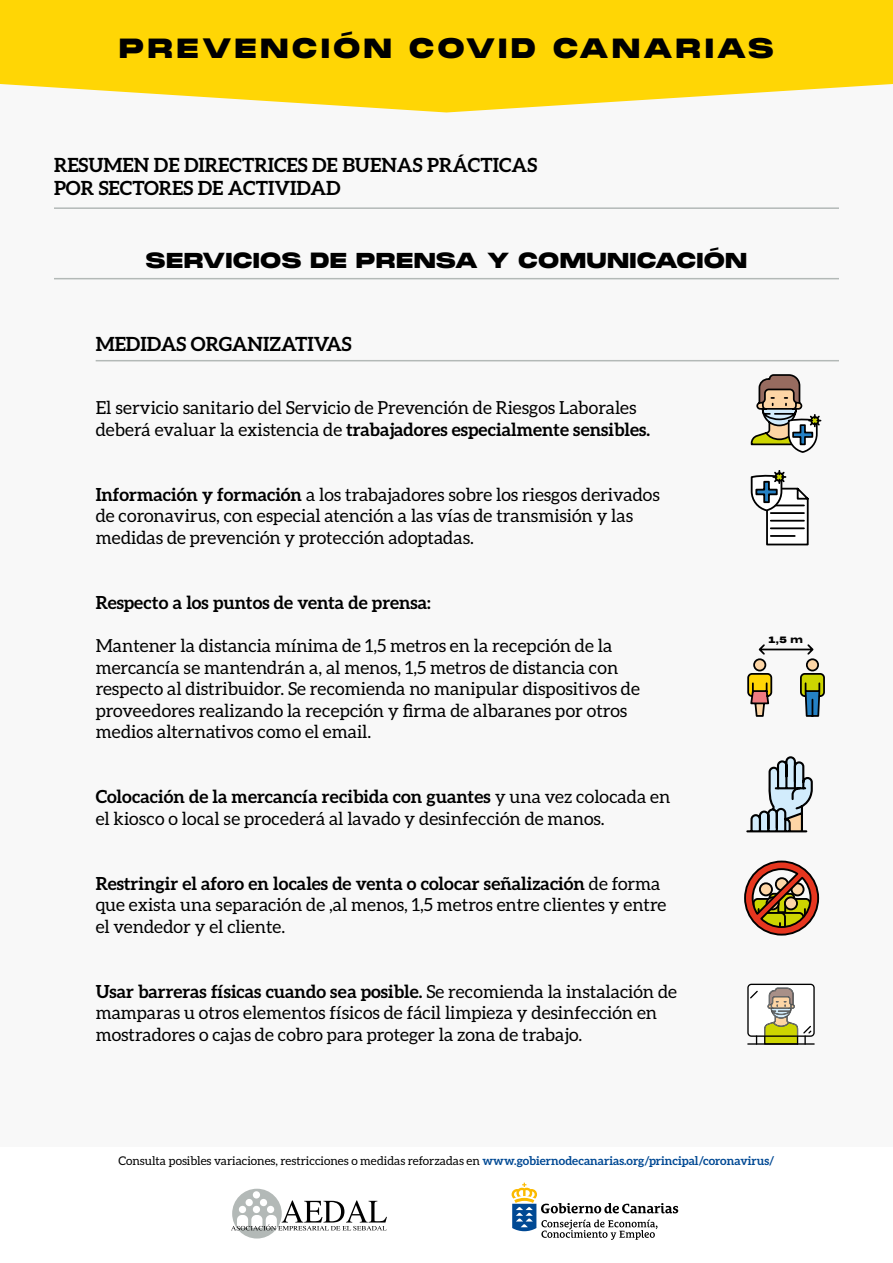
<style>
.page{position:relative;width:893px;height:1263px;background:#f8f8f8}
.page>*{position:absolute;margin:0;border:0;box-sizing:border-box;transform-origin:0 0}
.t1{font:900 27px "Monument Extended";letter-spacing:.08em;color:#000}
.t2{font:900 21px "Monument Extended";letter-spacing:-.02em;color:#000}
.t3{font:700 19.5px/23.4px "Aleo";color:#000}
.t4{font:18px/21.6px "Aleo";color:#000}
.t5{font:700 18px "Aleo";color:#000}
.t6{font:12px "Aleo";color:#000}
.t7{font:900 8.85px "Monument Extended";color:#000}
.s1{font-weight:700}
.s2{font-weight:700;color:#004994}
</style>
<div class="page">
<div style="left:0;top:1148px;width:893px;height:115px;background:#fff"></div>
<svg style="left:512px;top:1183px;width:166px;height:57px"></svg>
<svg style="left:231px;top:1189px;width:156px;height:49px"></svg>
<svg style="left:0;top:0;width:893px;height:112px;background:#feda22"></svg>
<hr style="left:96px;top:360px;width:743px;height:1px;background:#b3b9b7">
<hr style="left:54px;top:278px;width:785px;height:1px;background:#b3b9b7">
<svg style="left:750px;top:374px;width:72px;height:79px"></svg>
<svg style="left:750px;top:470px;width:59px;height:76px"></svg>
<svg style="left:747px;top:644px;width:78px;height:73px"></svg>
<svg style="left:746px;top:756px;width:67px;height:77px"></svg>
<svg style="left:744px;top:860px;width:76px;height:76px"></svg>
<svg style="left:747px;top:984px;width:68px;height:61px"></svg>
<hr style="left:54px;top:207px;width:785px;height:2px;background:#b3b9b7">
<h1 class="t1" style="left:119px;top:29px;width:657px">PREVENCIÓN COVID CANARIAS</h1>
<p class="t3" style="left:54px;top:153px;width:485px">RESUMEN DE DIRECTRICES DE BUENAS PRÁCTICAS<br>POR SECTORES DE ACTIVIDAD</p>
<p class="t2" style="left:145px;top:245px;width:604px">SERVICIOS DE PRENSA Y COMUNICACIÓN</p>
<p class="t3" style="left:96px;top:331px;width:258px">MEDIDAS ORGANIZATIVAS</p>
<p class="t4" style="left:96px;top:397px;width:556px">El servicio sanitario del Servicio de Prevención de Riesgos Laborales deberá evaluar la existencia de <span class="s1">trabajadores especialmente sensibles.</span></p>
<p class="t4" style="left:96px;top:483px;width:566px"><span class="s1">Información y formación</span> a los trabajadores sobre los riesgos derivados de coronavirus, con especial atención a las vías de transmisión y las medidas de prevención y protección adoptadas.</p>
<p class="t5" style="left:96px;top:592px;width:337px">Respecto a los puntos de venta de prensa:</p>
<p class="t4" style="left:96px;top:634px;width:546px">Mantener la distancia mínima de 1,5 metros en la recepción de la mercancía se mantendrán a, al menos, 1,5 metros de distancia con respecto al distribuidor. Se recomienda no manipular dispositivos de proveedores realizando la recepción y firma de albaranes por otros medios alternativos como el email.</p>
<p class="t4" style="left:96px;top:786px;width:576px"><span class="s1">Colocación de la mercancía recibida con guantes</span> y una vez colocada en el kiosco o local se procederá al lavado y desinfección de manos.</p>
<p class="t4" style="left:96px;top:872px;width:572px"><span class="s1">Restringir el aforo en locales de venta o colocar señalización</span> de forma que exista una separación de ,al menos, 1,5 metros entre clientes y entre el vendedor y el cliente.</p>
<p class="t4" style="left:96px;top:980px;width:583px"><span class="s1">Usar barreras físicas cuando sea posible.</span> Se recomienda la instalación de mamparas u otros elementos físicos de fácil limpieza y desinfección en mostradores o cajas de cobro para proteger la zona de trabajo.</p>
<p class="t7" style="left:769px;top:633px;width:36px">1,5 m</p>
<p class="t6" style="left:118px;top:1154px;width:657px">Consulta posibles variaciones, restricciones o medidas reforzadas en <span class="s2">www.gobiernodecanarias.org/principal/coronavirus/</span></p>
</div>
